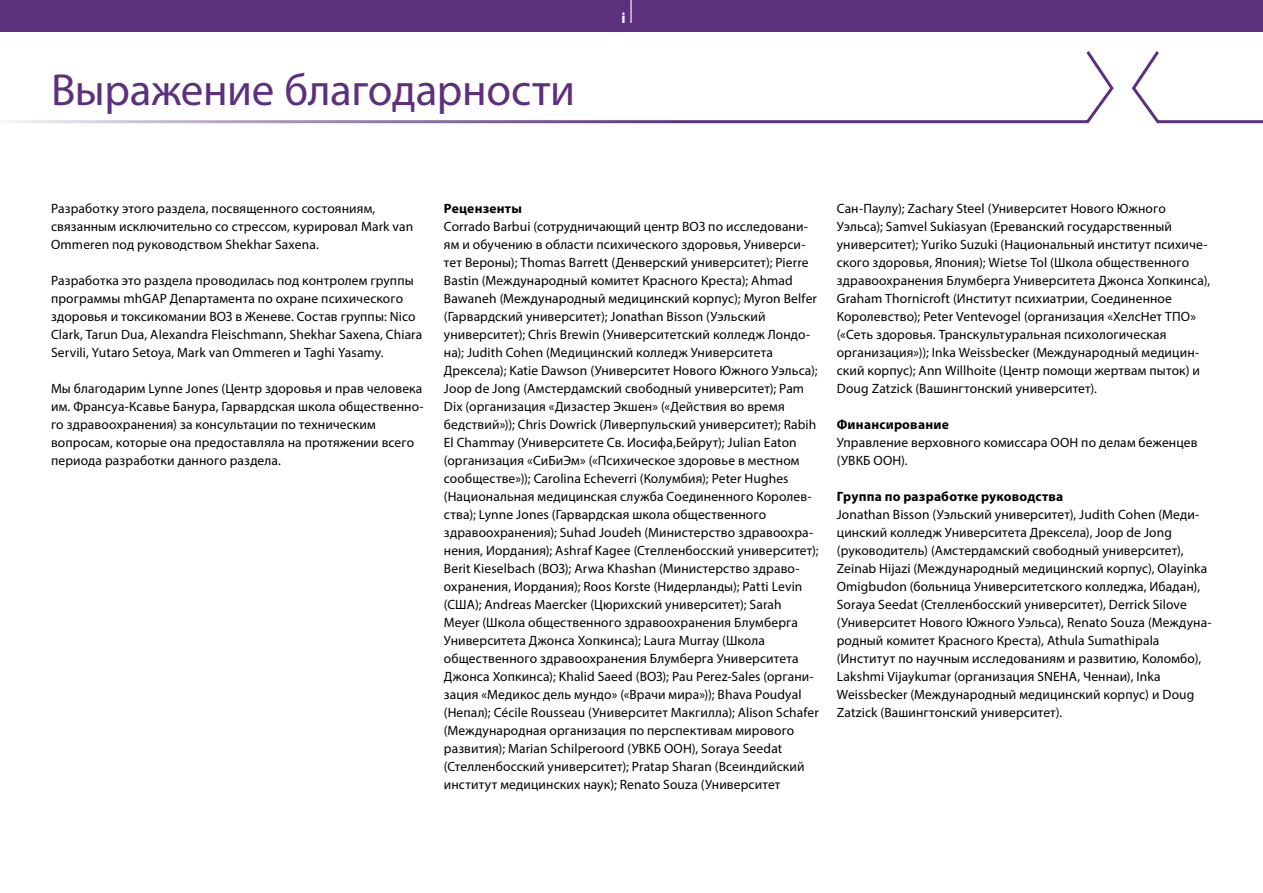
<style>
.page{position:relative;width:1263px;height:893px;background:#fff}
.page>*{position:absolute;margin:0;border:0;box-sizing:border-box;transform-origin:0 0}
.t1{font:45px "Myriad Pro";letter-spacing:-.01em;color:#5d307e}
.t2{font:700 15px "Myriad Pro";color:#fff}
.t3{font:13.5px/18px "Myriad Pro";letter-spacing:.01em;color:#000}
.t4{font:700 13.5px "Myriad Pro";letter-spacing:.015em;color:#000}
</style>
<div class="page">
<svg style="left:5px;top:51px;width:1109px;height:73px"></svg>
<svg style="left:1131px;top:51px;width:132px;height:73px"></svg>
<div style="left:0;top:0;width:1263px;height:32px;background:#5d307e"></div>
<hr style="left:630px;top:0;width:2px;height:23px;background:#fff">
<h1 class="t1" style="left:51px;top:62px;width:526px">Выражение благодарности</h1>
<p class="t2" style="left:622px;top:8px;width:6px">i</p>
<p class="t3" style="left:51px;top:199px;width:364px">Разработку этого раздела, посвященного состояниям, связанным исключительно со стрессом, курировал Mark van<br>Ommeren под руководством Shekhar Saxena.</p>
<p class="t3" style="left:51px;top:271px;width:373px">Разработка это раздела проводилась под контролем группы программы mhGAP Департамента по охране психического здоровья и токсикомании ВОЗ в Женеве. Состав группы: Nico Clark, Tarun Dua, Alexandra Fleischmann, Shekhar Saxena, Chiara Servili, Yutaro Setoya, Mark van Ommeren и Taghi Yasamy.</p>
<p class="t3" style="left:51px;top:379px;width:374px">Мы благодарим Lynne Jones (Центр здоровья и прав человека им. Франсуа-Ксавье Банура, Гарвардская школа общественно&shy;го здравоохранения) за консультации по техническим вопросам, которые она предоставляла на протяжении всего периода разработки данного раздела.</p>
<p class="t4" style="left:444px;top:200px;width:79px">Рецензенты</p>
<p class="t3" style="left:444px;top:217px;width:376px">Corrado Barbui (сотрудничающий центр ВОЗ по исследовани&shy;ям и обучению в области психического здоровья, Универси&shy;тет Вероны); Thomas Barrett (Денверский университет); Pierre Bastin (Международный комитет Красного Креста); Ahmad Bawaneh (Международный медицинский корпус); Myron Belfer (Гарвардский университет); Jonathan Bisson (Уэльский университет); Chris Brewin (Университетский колледж Лондо&shy;на); Judith Cohen (Медицинский колледж Университета Дрексела); Katie Dawson (Университет Нового Южного Уэльса); Joop de Jong (Амстердамский свободный университет); Pam Dix (организация «Дизастер Экшен» («Действия во время бедствий»)); Chris Dowrick (Ливерпульский университет); Rabih El Chammay (Университете Св. Иосифа,Бейрут); Julian Eaton (организация «СиБиЭм» («Психическое здоровье в местном сообществе»)); Carolina Echeverri (Колумбия); Peter Hughes (Национальная медицинская служба Соединенного Королев&shy;ства); Lynne Jones (Гарвардская школа общественного здравоохранения); Suhad Joudeh (Министерство здравоохра&shy;нения, Иордания); Ashraf Kagee (Стелленбосский университет); Berit Kieselbach (ВОЗ); Arwa Khashan (Министерство здраво&shy;охранения, Иордания); Roos Korste (Нидерланды); Patti Levin (США); Andreas Maercker (Цюрихский университет); Sarah Meyer (Школа общественного здравоохранения Блумберга Университета Джонса Хопкинса); Laura Murray (Школа общественного здравоохранения Блумберга Университета Джонса Хопкинса); Khalid Saeed (ВОЗ); Pau Perez-Sales (органи&shy;зация «Медикос дель мундо» («Врачи мира»)); Bhava Poudyal (Непал); Cécile Rousseau (Университет Макгилла); Alison Schafer (Международная организация по перспективам мирового развития); Marian Schilperoord (УВКБ ООН), Soraya Seedat (Стелленбосский университет); Pratap Sharan (Всеиндийский институт медицинских наук); Renato Souza (Университет</p>
<p class="t3" style="left:837px;top:199px;width:375px">Сан-Паулу); Zachary Steel (Университет Нового Южного Уэльса); Samvel Sukiasyan (Ереванский государственный университет); Yuriko Suzuki (Национальный институт психиче&shy;ского здоровья, Япония); Wietse Tol (Школа общественного здравоохранения Блумберга Университета Джонса Хопкинса), Graham Thornicroft (Институт психиатрии, Соединенное Королевство); Peter Ventevogel (организация «ХелсНет ТПО» («Сеть здоровья. Транскультуральная психологическая организация»)); Inka Weissbecker (Международный медицин&shy;ский корпус); Ann Willhoite (Центр помощи жертвам пыток) и Doug Zatzick (Вашингтонский университет).</p>
<p class="t4" style="left:837px;top:415px;width:114px">Финансирование</p>
<p class="t3" style="left:837px;top:433px;width:362px">Управление верховного комиссара ООН по делам беженцев (УВКБ ООН).</p>
<p class="t4" style="left:837px;top:487px;width:228px">Группа по разработке руководства</p>
<p class="t3" style="left:837px;top:505px;width:376px">Jonathan Bisson (Уэльский университет), Judith Cohen (Меди&shy;цинский колледж Университета Дрексела), Joop de Jong (руководитель) (Амстердамский свободный университет), Zeinab Hijazi (Международный медицинский корпус), Olayinka Omigbudon (больница Университетского колледжа, Ибадан), Soraya Seedat (Стелленбосский университет), Derrick Silove (Университет Нового Южного Уэльса), Renato Souza (Междуна&shy;родный комитет Красного Креста), Athula Sumathipala (Институт по научным исследованиям и развитию, Коломбо), Lakshmi Vijaykumar (организация SNEHA, Ченнаи), Inka Weissbecker (Международный медицинский корпус) и Doug Zatzick (Вашингтонский университет).</p>
</div>
